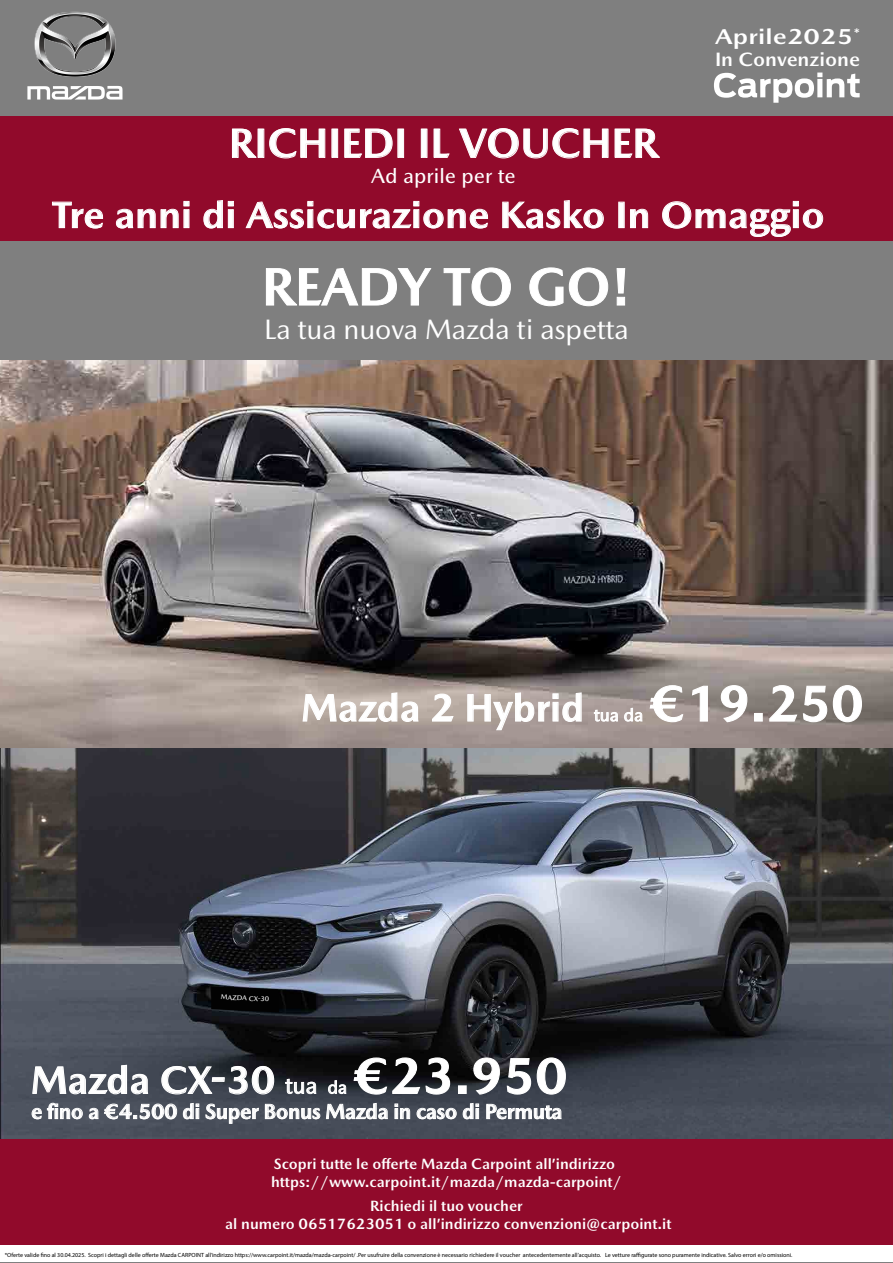
<style>
.page{position:relative;width:893px;height:1263px;background:#7f7f7f}
.page>*{position:absolute;margin:0;border:0;box-sizing:border-box;transform-origin:0 0}
.t1{font:700 53.55px "Mazda Type";color:#fff}
.t2{font:700 51.15px "Mazda Type";color:#fff}
.t3{font:700 41.55px "Mazda Type";color:#fff}
.t4{font:700 38.85px "Mazda Type";color:#fff}
.t5{font:700 37.5px "Mazda Type";color:#fff;scale:1.05 1}
.t6{font:28.5px "Mazda Type";letter-spacing:-.01em;color:#fff}
.t7{font:700 21.9px "Mazda Type";letter-spacing:.005em;color:#fff;scale:1.19 1}
.t8{font:700 21px "Mazda Type";letter-spacing:-.015em;color:#fff}
.t9{font:500 21px "Mazda Type";color:#fff}
.t10{font:700 19.65px "Mazda Type";color:#fff;scale:1.04 1}
.t11{font:700 15.15px/18.1px "Mazda Type";color:#fff}
.t12{font:500 7.05px "Mazda Type";color:#fff}
.t13{font:6px "Myriad Pro";color:#000}
.s1{font-weight:400;font-size:17.85px}
.s2{font-weight:400;font-size:23.1px}
</style>
<div class="page">
<div style="left:0;top:1245px;width:893px;height:16px;background:#fff"></div>
<div style="left:0;top:1245px;width:893px;height:17px;border:1px solid #fff"></div>
<div style="left:0;top:117px;width:892px;height:124px;background:#910a2b"></div>
<svg style="left:232px;top:128px;width:25px;height:30px"></svg>
<svg style="left:269px;top:128px;width:57px;height:31px"></svg>
<div style="left:332px;top:129px;width:6px;height:29px;border:1px solid #fff"></div>
<svg style="left:344px;top:128px;width:49px;height:30px"></svg>
<div style="left:397px;top:129px;width:7px;height:29px;border:1px solid #fff"></div>
<div style="left:421px;top:129px;width:6px;height:29px;border:1px solid #fff"></div>
<svg style="left:433px;top:128px;width:17px;height:30px"></svg>
<svg style="left:459px;top:128px;width:201px;height:31px"></svg>
<svg style="left:52px;top:201px;width:51px;height:28px"></svg>
<svg style="left:116px;top:201px;width:74px;height:28px"></svg>
<svg style="left:203px;top:200px;width:31px;height:29px"></svg>
<svg style="left:245px;top:201px;width:243px;height:28px"></svg>
<svg style="left:502px;top:200px;width:102px;height:29px"></svg>
<svg style="left:630px;top:209px;width:18px;height:19px"></svg>
<svg style="left:662px;top:201px;width:161px;height:36px"></svg>
<svg style="left:265px;top:268px;width:167px;height:38px"></svg>
<svg style="left:443px;top:267px;width:68px;height:40px"></svg>
<svg style="left:529px;top:267px;width:80px;height:40px"></svg>
<svg style="left:616px;top:268px;width:10px;height:38px"></svg>
<div style="left:0;top:1139px;width:893px;height:106px;background:#910a2b"></div>
<img style="left:0;top:360px;width:893px;height:779px">
<img style="left:27px;top:11px;width:96px;height:89px">
<svg style="left:328px;top:1076px;width:18px;height:18px"></svg>
<svg style="left:353px;top:1057px;width:98px;height:38px;background:#383a3d"></svg>
<div style="left:458px;top:1085px;width:9px;height:9px;border:1px solid #fff"></div>
<svg style="left:32px;top:1064px;width:288px;height:75px;background:#5a5f69"></svg>
<svg style="left:326px;top:1103px;width:62px;height:16px"></svg>
<svg style="left:395px;top:1104px;width:15px;height:26px"></svg>
<svg style="left:417px;top:1108px;width:40px;height:11px"></svg>
<svg style="left:463px;top:1057px;width:103px;height:82px;background:#51555e"></svg>
<svg style="left:302px;top:692px;width:117px;height:30px;background:#cbc0b9"></svg>
<svg style="left:431px;top:693px;width:23px;height:29px"></svg>
<svg style="left:467px;top:692px;width:115px;height:39px;background:#baafaa"></svg>
<svg style="left:594px;top:701px;width:24px;height:21px"></svg>
<svg style="left:624px;top:704px;width:18px;height:18px"></svg>
<svg style="left:649px;top:684px;width:35px;height:39px"></svg>
<svg style="left:691px;top:685px;width:17px;height:37px"></svg>
<svg style="left:720px;top:684px;width:28px;height:39px"></svg>
<div style="left:754px;top:713px;width:9px;height:9px;border:1px solid #fff"></div>
<svg style="left:768px;top:684px;width:95px;height:39px"></svg>
<svg style="left:211px;top:986px;width:68px;height:26px;background:#0a0b0d"></svg>
<svg style="left:714px;top:73px;width:146px;height:30px"></svg>
<h3 class="t7" style="left:715px;top:24px;width:123px">Aprile2025<sup>*</sup></h3>
<h3 class="t10" style="left:715px;top:47px;width:141px">In Convenzione</h3>
<h3 class="t3" style="left:229px;top:118px;width:431px">RICHIEDI IL VOUCHER</h3>
<h3 class="t9" style="left:371px;top:163px;width:146px">Ad aprile per te</h3>
<h3 class="t5" style="left:52px;top:192px;width:737px">Tre anni di Assicurazione Kasko In Omaggio</h3>
<h1 class="t1" style="left:262px;top:254px;width:371px">READY TO GO!</h1>
<h3 class="t6" style="left:264px;top:313px;width:366px">La tua nuova Mazda ti aspetta</h3>
<h3 class="t4" style="left:301px;top:684px;width:343px">Mazda 2 Hybrid <span class="s1">tua da</span></h3>
<h2 class="t2" style="left:649px;top:672px;width:216px">€19.250</h2>
<p class="t12" style="left:221px;top:993px;width:50px;rotate:2deg">MAZDA CX-30</p>
<h3 class="t4" style="left:31px;top:1056px;width:318px">Mazda CX-30 <span class="s2">tua</span> <span class="s1">da</span></h3>
<h2 class="t2" style="left:353px;top:1044px;width:216px">€23.950</h2>
<h3 class="t8" style="left:31px;top:1098px;width:533px">e fino a €4.500 di Super Bonus Mazda in caso di Permuta</h3>
<h3 class="t11" style="left:271px;top:1155px;width:352px">Scopri tutte le offerte Mazda Carpoint all’indirizzo https://www.carpoint.it/mazda/mazda-carpoint/</h3>
<h3 class="t11" style="left:225px;top:1196px;width:448px;text-align:center">Richiedi il tuo voucher<br>al numero 06517623051 o all’indirizzo convenzioni@carpoint.it</h3>
<p class="t13" style="left:5px;top:1251px;width:789px">*Oferte valide fino al 30.04.2025. Scopri i dettagli delle offerte Mazda CARPOINT all’indirizzo https://www.carpoint.it/mazda/mazda-carpoint/ .Per usufruire della convenzione è necessario richiedere il voucher antecedentemente all’acquisto. Le vetture raffigurate sono puramente indicative. Salvo errori e/o omissioni.</p>
</div>
